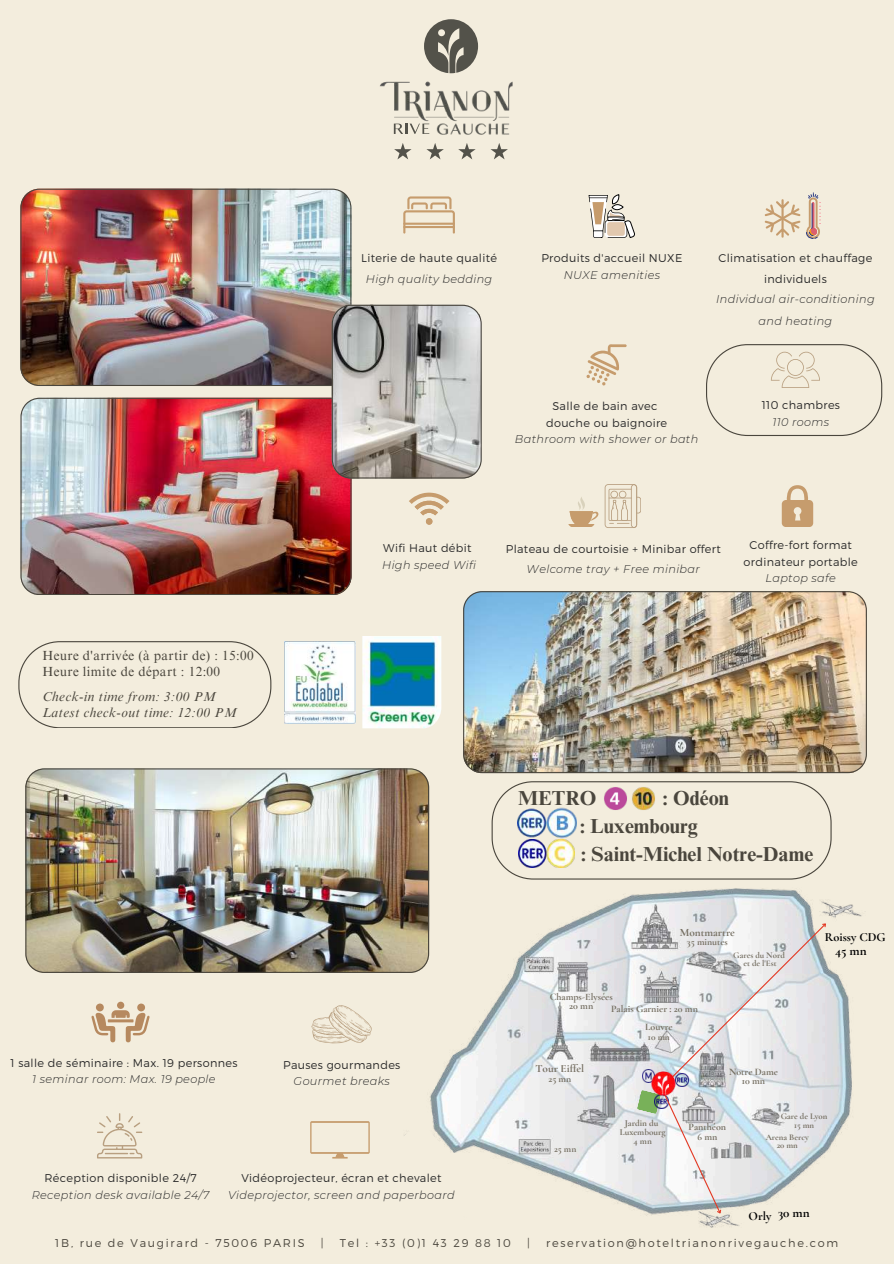
<style>
.page{position:relative;width:894px;height:1264px;background:#fff}
.page>*{position:absolute;margin:0;border:0;box-sizing:border-box;transform-origin:0 0}
.t1{font:700 20.25px/28.2px "Times NRMT Pro";color:#4a463d}
.t2{font:13.2px/16px "Times NRMT Pro";letter-spacing:.03em;color:#4a463d}
.t3{font:italic 13.2px/16px "Times NRMT Pro";letter-spacing:.03em;color:#4a463d}
.t4{font:700 13.2px "Cormorant Garamond";color:#000}
.t5{font:700 12.45px "Cormorant Garamond";color:#000}
.t6{font:300 11.25px/16.8px "Montserrat";letter-spacing:.03em;color:#2a2a2a;text-align:center}
.t7{font:italic 300 11.25px/21.6px "Montserrat";letter-spacing:.03em;color:#2a2a2a;text-align:center}
.t8{font:300 11.25px "Montserrat";letter-spacing:.155em;color:#4a463d}
.t9{font:700 11.25px "Cormorant Garamond";color:#746e61}
.t10{font:700 9.9px/9.6px "Cormorant Garamond";color:#746e61;text-align:center}
.t11{font:700 9.75px "Cormorant Garamond";color:#746e61}
.t12{font:700 9.45px "Cormorant Garamond";color:#746e61}
.t13{font:700 9.3px "Cormorant Garamond";color:#746e61}
.t14{font:700 9.15px/8.9px "Cormorant Garamond";color:#746e61;text-align:center}
.t15{font:700 8.7px/8.7px "Cormorant Garamond";color:#746e61;text-align:center}
</style>
<div class="page">
<div style="left:0;top:0;width:893px;height:1263px;background:#f3eddd"></div>
<svg style="left:403px;top:196px;width:52px;height:37px"></svg>
<svg style="left:764px;top:199px;width:36px;height:38px"></svg>
<svg style="left:806px;top:193px;width:14px;height:46px"></svg>
<img style="left:284px;top:641px;width:71px;height:82px">
<img style="left:380px;top:847px;width:482px;height:381px">
<svg style="left:384px;top:1191px;width:82px;height:37px"></svg>
<svg style="left:636px;top:920px;width:192px;height:295px"></svg>
<img style="left:645px;top:1066px;width:30px;height:35px">
<img style="left:362px;top:636px;width:79px;height:92px">
<svg style="left:586px;top:344px;width:40px;height:42px"></svg>
<img style="left:20px;top:398px;width:331px;height:196px">
<svg style="left:91px;top:1010px;width:59px;height:32px"></svg>
<div style="left:137px;top:1003px;width:8px;height:8px;background:#b6895f;border-radius:50%"></div>
<div style="left:96px;top:1003px;width:8px;height:8px;background:#b6895f;border-radius:50%"></div>
<div style="left:117px;top:1001px;width:7px;height:7px;background:#b6895f;border-radius:50%"></div>
<svg style="left:97px;top:1113px;width:45px;height:45px"></svg>
<svg style="left:311px;top:1001px;width:136px;height:87px"></svg>
<svg style="left:394px;top:1121px;width:60px;height:62px"></svg>
<img style="left:25px;top:768px;width:404px;height:204px">
<img style="left:20px;top:189px;width:331px;height:196px">
<svg style="left:331px;top:305px;width:150px;height:173px"></svg>
<img style="left:463px;top:591px;width:403px;height:182px">
<svg style="left:18px;top:641px;width:253px;height:86px"></svg>
<svg style="left:310px;top:1121px;width:59px;height:37px"></svg>
<svg style="left:458px;top:930px;width:37px;height:52px"></svg>
<div style="left:465px;top:855px;width:267px;height:30px;background:#f3eddd;border-radius:15px"></div>
<svg style="left:491px;top:781px;width:340px;height:109px"></svg>
<img style="left:518px;top:839px;width:56px;height:28px">
<svg style="left:409px;top:492px;width:40px;height:32px"></svg>
<svg style="left:781px;top:485px;width:32px;height:41px"></svg>
<svg style="left:568px;top:497px;width:30px;height:30px"></svg>
<svg style="left:604px;top:484px;width:36px;height:44px"></svg>
<svg style="left:588px;top:194px;width:47px;height:44px"></svg>
<svg style="left:706px;top:344px;width:176px;height:92px"></svg>
<svg style="left:424px;top:19px;width:54px;height:54px"></svg>
<img style="left:380px;top:81px;width:133px;height:54px">
<svg style="left:394px;top:143px;width:17px;height:16px"></svg>
<svg style="left:426px;top:143px;width:17px;height:16px"></svg>
<svg style="left:458px;top:143px;width:17px;height:16px"></svg>
<svg style="left:490px;top:143px;width:18px;height:16px"></svg>
<p class="t6" style="left:361px;top:249px;width:137px">Literie de haute qualité</p>
<p class="t7" style="left:366px;top:268px;width:128px">High quality bedding</p>
<p class="t6" style="left:541px;top:249px;width:142px">Produits d'accueil NUXE</p>
<p class="t7" style="left:563px;top:264px;width:98px">NUXE amenities</p>
<p class="t6" style="left:718px;top:247px;width:155px;line-height:20.7px">Climatisation et chauffage individuels</p>
<p class="t7" style="left:716px;top:288px;width:160px">Individual air-conditioning and heating</p>
<p class="t6" style="left:546px;top:397px;width:123px">Salle de bain avec douche ou baignoire</p>
<p class="t7" style="left:515px;top:428px;width:185px">Bathroom with shower or bath</p>
<p class="t6" style="left:761px;top:396px;width:80px">110 chambres</p>
<p class="t7" style="left:772px;top:411px;width:58px">110 rooms</p>
<p class="t2" style="left:42px;top:649px;width:213px">Heure d'arrivée (à partir de) : 15:00<br>Heure limite de départ : 12:00</p>
<p class="t3" style="left:42px;top:690px;width:196px">Check-in time from: 3:00 PM<br>Latest check-out time: 12:00 PM</p>
<p class="t6" style="left:383px;top:538px;width:90px">Wifi Haut débit</p>
<p class="t7" style="left:382px;top:553px;width:95px">High speed Wifi</p>
<p class="t6" style="left:10px;top:1053px;width:228px">1 salle de séminaire : Max. 19 personnes</p>
<p class="t7" style="left:32px;top:1068px;width:185px">1 seminar room: Max. 19 people</p>
<p class="t6" style="left:283px;top:1055px;width:119px">Pauses gourmandes</p>
<p class="t7" style="left:293px;top:1070px;width:98px">Gourmet breaks</p>
<p class="t6" style="left:44px;top:1169px;width:154px">Réception disponible 24/7</p>
<p class="t7" style="left:32px;top:1184px;width:179px">Reception desk available 24/7</p>
<p class="t6" style="left:241px;top:1169px;width:202px">Vidéoprojecteur, écran et chevalet</p>
<p class="t7" style="left:228px;top:1184px;width:228px">Videprojector, screen and paperboard</p>
<p class="t6" style="left:505px;top:540px;width:216px">Plateau de courtoisie + Minibar offert</p>
<p class="t7" style="left:526px;top:558px;width:175px">Welcome tray + Free minibar</p>
<p class="t6" style="left:743px;top:535px;width:116px">Coffre-fort format ordinateur portable</p>
<p class="t7" style="left:765px;top:567px;width:72px">Laptop safe</p>
<h1 class="t1" style="left:518px;top:786px;width:80px">METRO</h1>
<h1 class="t1" style="left:579px;top:786px;width:235px;text-indent:83px">: Odéon<br>: Luxembourg<br>: Saint-Michel Notre-Dame</h1>
<p class="t9" style="left:679px;top:925px;width:57px">Montmartre</p>
<p class="t11" style="left:686px;top:936px;width:42px">35 minutes</p>
<p class="t10" style="left:549px;top:991px;width:65px">Champs-Elysées<br>20 mn</p>
<p class="t10" style="left:611px;top:1004px;width:88px">Palais Garnier : 20 mn</p>
<p class="t9" style="left:535px;top:1061px;width:50px">Tour Eiffel</p>
<p class="t11" style="left:548px;top:1072px;width:24px">25 mn</p>
<p class="t10" style="left:644px;top:1022px;width:29px">Louvre</p>
<p class="t13" style="left:647px;top:1031px;width:23px">10 mn</p>
<p class="t15" style="left:733px;top:950px;width:53px">Gares du Nord et de l'Est</p>
<p class="t10" style="left:728px;top:1066px;width:50px">Notre Dame<br>10 mn</p>
<p class="t5" style="left:824px;top:929px;width:62px">Roissy CDG</p>
<p class="t4" style="left:834px;top:943px;width:33px">45 mn</p>
<p class="t12" style="left:554px;top:1143px;width:24px">25 mn</p>
<p class="t14" style="left:619px;top:1118px;width:47px">Jardin du<br>Luxembourg<br>4 mn</p>
<p class="t10" style="left:688px;top:1122px;width:39px">Panthéon<br>6 mn</p>
<p class="t15" style="left:780px;top:1111px;width:48px">Gare de Lyon<br>15 mn</p>
<p class="t15" style="left:765px;top:1132px;width:45px">Arena Bercy<br>20 mn</p>
<p class="t5" style="left:748px;top:1208px;width:24px">Orly</p>
<p class="t4" style="left:777px;top:1204px;width:33px">30 mn</p>
<p class="t8" style="left:55px;top:1236px;width:251px">1B, rue de Vaugirard - 75006 PARIS</p>
<p class="t8" style="left:321px;top:1236px;width:4px">|</p>
<p class="t8" style="left:340px;top:1236px;width:172px">Tel : +33 (0)1 43 29 88 10</p>
<p class="t8" style="left:527px;top:1236px;width:4px">|</p>
<p class="t8" style="left:546px;top:1236px;width:293px">reservation@hoteltrianonrivegauche.com</p>
</div>
